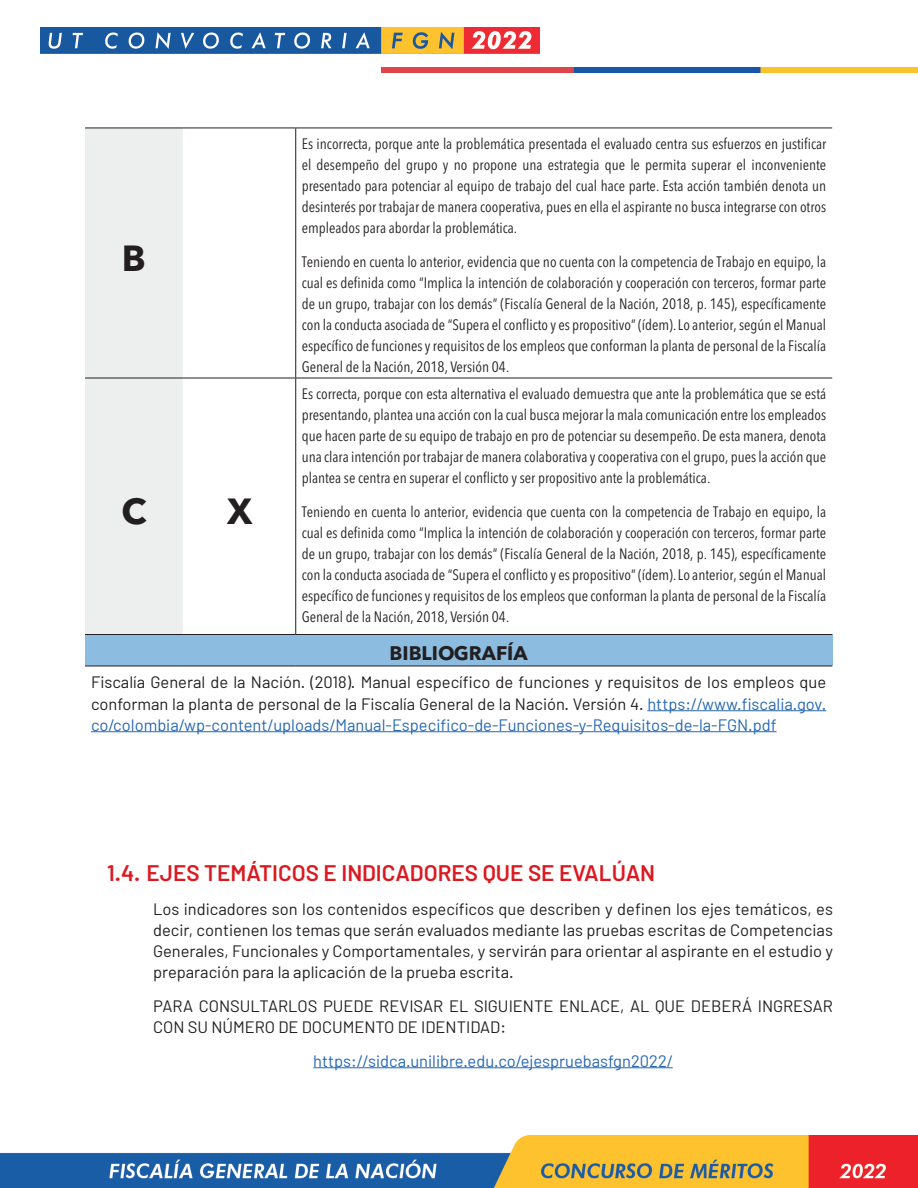
<style>
.page{position:relative;width:918px;height:1188px;background:#fff}
.page>*{position:absolute;margin:0;border:0;box-sizing:border-box;transform-origin:0 0}
.t1{font:700 36px "Avenir Next LT Pro";color:#231f20}
.t2{font:600 22.5px "Barlow";color:#dc1820}
.t3{font:700 19.5px "Avenir Next LT Pro";color:#231f20}
.t4{font:16.5px/21px "Barlow";color:#231f20;text-align:justify}
.t5{font:16.5px "Barlow";color:#2667b2}
.t6{font:condensed 15px/21px "Avenir Next";color:#231f20;text-align:justify}
.s1{color:#2667b2}
</style>
<div class="page">
<img style="left:40px;top:27px;width:500px;height:26px">
<img style="left:382px;top:68px;width:536px;height:5px">
<img style="left:0;top:1136px;width:918px;height:52px">
<hr style="left:313px;top:1067px;width:360px;height:1px;background:#2667b2">
<div style="left:85px;top:129px;width:98px;height:505px;background:#edeeee"></div>
<div style="left:85px;top:634px;width:747px;height:32px;background:#8cbce0"></div>
<hr style="left:85px;top:128px;width:98px;height:1px;background:#231f20">
<hr style="left:183px;top:128px;width:113px;height:1px;background:#231f20">
<hr style="left:296px;top:128px;width:536px;height:1px;background:#231f20">
<hr style="left:295px;top:128px;width:1px;height:250px;background:#231f20">
<hr style="left:85px;top:378px;width:98px;height:1px;background:#231f20">
<hr style="left:183px;top:378px;width:113px;height:1px;background:#231f20">
<hr style="left:296px;top:378px;width:536px;height:1px;background:#231f20">
<hr style="left:295px;top:378px;width:1px;height:256px;background:#231f20">
<hr style="left:85px;top:666px;width:98px;height:1px;background:#231f20">
<hr style="left:183px;top:666px;width:113px;height:1px;background:#231f20">
<hr style="left:296px;top:666px;width:536px;height:1px;background:#231f20">
<hr style="left:85px;top:634px;width:98px;height:1px;background:#231f20">
<hr style="left:183px;top:634px;width:113px;height:1px;background:#231f20">
<hr style="left:296px;top:634px;width:536px;height:1px;background:#231f20">
<hr style="left:647px;top:710px;width:179px;height:1px;background:#2667b2">
<hr style="left:91px;top:731px;width:686px;height:1px;background:#2667b2">
<h1 class="t1" style="left:122px;top:227px;width:25px">B</h1>
<p class="t6" style="left:302px;top:133px;width:526px">Es incorrecta, porque ante la problemática presentada el evaluado centra sus esfuerzos en justificar el desempeño del grupo y no propone una estrategia que le permita superar el inconveniente presentado para potenciar al equipo de trabajo del cual hace parte. Esta acción también denota un desinterés por trabajar de manera cooperativa, pues en ella el aspirante no busca integrarse con otros empleados para abordar la problemática.</p>
<p class="t6" style="left:302px;top:251px;width:526px">Teniendo en cuenta lo anterior, evidencia que no cuenta con la competencia de Trabajo en equipo, la cual es definida como “Implica la intención de colaboración y cooperación con terceros, formar parte de un grupo, trabajar con los demás” (Fiscalía General de la Nación, 2018, p. 145), específicamente con la conducta asociada de “Supera el conflicto y es propositivo” (ídem). Lo anterior, según el Manual específico de funciones y requisitos de los empleos que conforman la planta de personal de la Fiscalía General de la Nación, 2018, Versión 04.</p>
<p class="t6" style="left:302px;top:383px;width:526px">Es correcta, porque con esta alternativa el evaluado demuestra que ante la problemática que se está presentando, plantea una acción con la cual busca mejorar la mala comunicación entre los empleados que hacen parte de su equipo de trabajo en pro de potenciar su desempeño. De esta manera, denota una clara intención por trabajar de manera colaborativa y cooperativa con el grupo, pues la acción que plantea se centra en superar el conflicto y ser propositivo ante la problemática.</p>
<p class="t6" style="left:302px;top:501px;width:526px">Teniendo en cuenta lo anterior, evidencia que cuenta con la competencia de Trabajo en equipo, la cual es definida como “Implica la intención de colaboración y cooperación con terceros, formar parte de un grupo, trabajar con los demás” (Fiscalía General de la Nación, 2018, p. 145), específicamente con la conducta asociada de “Supera el conflicto y es propositivo” (ídem). Lo anterior, según el Manual específico de funciones y requisitos de los empleos que conforman la planta de personal de la Fiscalía General de la Nación, 2018, Versión 04.</p>
<h3 class="t3" style="left:390px;top:636px;width:140px">BIBLIOGRAFÍA</h3>
<p class="t4" style="left:91px;top:672px;width:737px">Fiscalía General de la Nación. (2018). Manual específico de funciones y requisitos de los empleos que conforman la planta de personal de la Fiscalía General de la Nación. Versión 4. <span class="s1">https://www.fiscalia.gov. co/colombia/wp-content/uploads/Manual-Especifico-de-Funciones-y-Requisitos-de-la-FGN.pdf</span></p>
<h1 class="t1" style="left:121px;top:480px;width:27px">C</h1>
<h1 class="t1" style="left:227px;top:480px;width:27px">X</h1>
<h2 class="t2" style="left:107px;top:859px;width:549px">1.4. EJES TEMÁTICOS E INDICADORES QUE SE EVALÚAN</h2>
<p class="t4" style="left:153px;top:898px;width:681px">Los indicadores son los contenidos específicos que describen y definen los ejes temáticos, es decir, contienen los temas que serán evaluados mediante las pruebas escritas de Competencias Generales, Funcionales y Comportamentales, y servirán para orientar al aspirante en el estudio y preparación para la aplicación de la prueba escrita.</p>
<p class="t4" style="left:153px;top:995px;width:681px">PARA CONSULTARLOS PUEDE REVISAR EL SIGUIENTE ENLACE, AL QUE DEBERÁ INGRESAR<br>CON SU NÚMERO DE DOCUMENTO DE IDENTIDAD:</p>
<p class="t5" style="left:313px;top:1050px;width:361px">https://sidca.unilibre.edu.co/ejespruebasfgn2022/</p>
</div>
